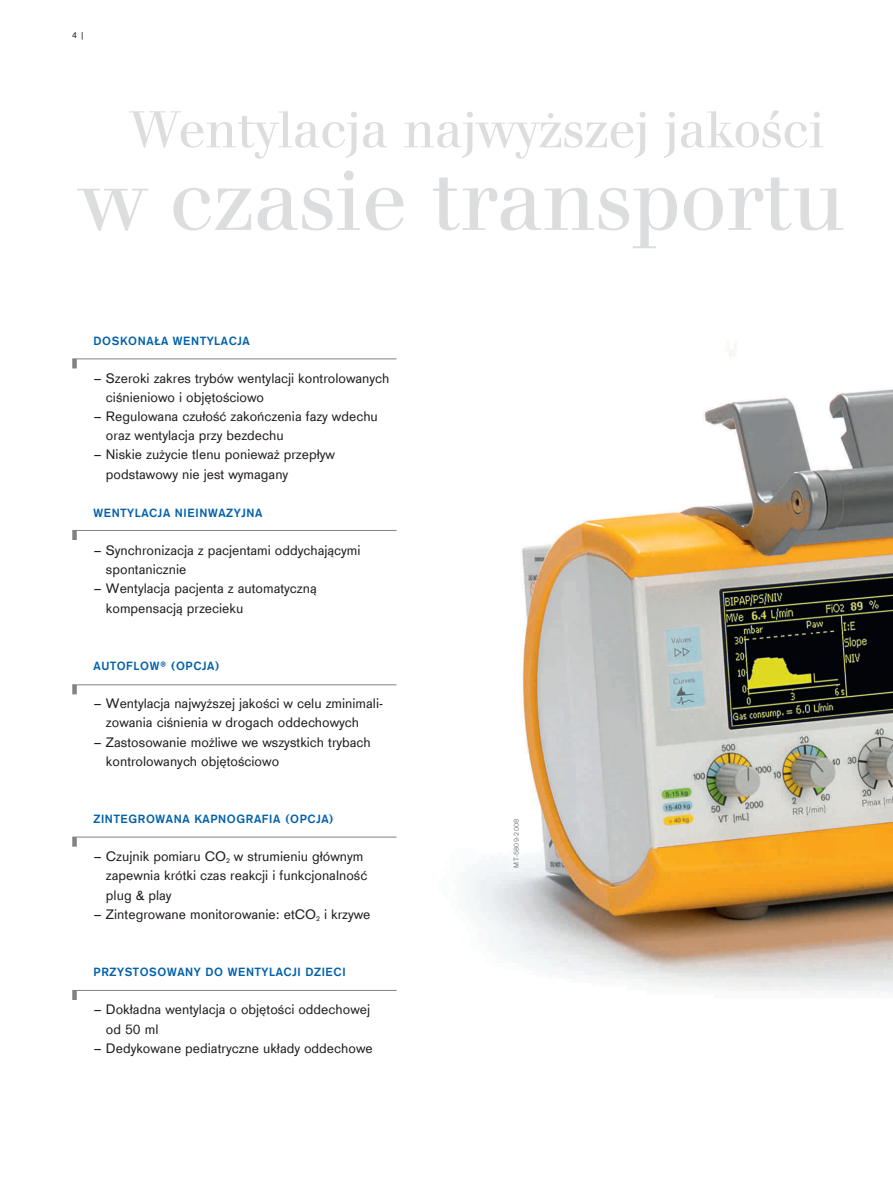
<style>
.page{position:relative;width:893px;height:1191px;background:#fff}
.page>*{position:absolute;margin:0;border:0;box-sizing:border-box;transform-origin:0 0}
.t1{font:90px "Draeger Walbaum Global";color:#dcdddf}
.t2{font:54px "Draeger Walbaum Global";color:#dcdddf}
.t3{font:14.25px/19.2px "Draeger Sans Global";color:#231f20}
.t4{font:700 12.3px "Draeger Sans Global";letter-spacing:.05em;color:#0161aa}
.t5{font:9px "Draeger Sans Global";color:#231f20}
.t6{font:7.5px "Draeger Sans Global";letter-spacing:.025em;color:#808285}
</style>
<div class="page">
<img style="left:380px;top:343px;width:513px;height:649px">
<div style="left:72px;top:685px;width:5px;height:9px;background:#808285"></div>
<hr style="left:72px;top:684px;width:324px;height:1px;background:#808285">
<div style="left:72px;top:530px;width:5px;height:10px;background:#808285"></div>
<hr style="left:72px;top:530px;width:324px;height:1px;background:#808285">
<div style="left:72px;top:359px;width:5px;height:9px;background:#808285"></div>
<hr style="left:72px;top:358px;width:324px;height:1px;background:#808285">
<div style="left:72px;top:837px;width:5px;height:9px;background:#808285"></div>
<hr style="left:72px;top:836px;width:324px;height:1px;background:#808285">
<div style="left:72px;top:990px;width:5px;height:10px;background:#808285"></div>
<hr style="left:72px;top:990px;width:324px;height:1px;background:#808285">
<p class="t5" style="left:72px;top:30px;width:14px">4 |</p>
<h2 class="t2" style="left:132px;top:86px;width:695px">Wentylacja najwyższej jakości</h2>
<h1 class="t1" style="left:81px;top:128px;width:766px">w czasie transportu</h1>
<p class="t4" style="left:94px;top:333px;width:158px">DOSKONAŁA WENTYLACJA</p>
<p class="t3" style="left:106px;top:368px;width:285px;text-indent:-12px">– Szeroki zakres trybów wentylacji kontrolowanych ciśnieniowo i objętościowo</p>
<p class="t3" style="left:106px;top:406px;width:273px;text-indent:-12px">– Regulowana czułość zakończenia fazy wdechu oraz wentylacja przy bezdechu</p>
<p class="t3" style="left:106px;top:445px;width:231px;text-indent:-12px">– Niskie zużycie tlenu ponieważ przepływ podstawowy nie jest wymagany</p>
<p class="t4" style="left:94px;top:505px;width:170px">WENTYLACJA NIEINWAZYJNA</p>
<p class="t3" style="left:106px;top:540px;width:256px;text-indent:-12px">– Synchronizacja z pacjentami oddychającymi spontanicznie</p>
<p class="t3" style="left:106px;top:579px;width:212px;text-indent:-12px">– Wentylacja pacjenta z automatyczną kompensacją przecieku</p>
<p class="t4" style="left:94px;top:658px;width:127px">AUTOFLOW® (OPCJA)</p>
<p class="t3" style="left:106px;top:693px;width:279px;text-indent:-12px">– Wentylacja najwyższej jakości w celu zminimali&shy;zowania ciśnienia w drogach oddechowych</p>
<p class="t3" style="left:106px;top:732px;width:266px;text-indent:-12px">– Zastosowanie możliwe we wszystkich trybach kontrolowanych objętościowo</p>
<p class="t4" style="left:94px;top:811px;width:242px">ZINTEGROWANA KAPNOGRAFIA (OPCJA)</p>
<p class="t3" style="left:106px;top:847px;width:263px;text-indent:-12px">– Czujnik pomiaru CO<sub>2</sub> w strumieniu głównym zapewnia krótki czas reakcji i funkcjonalność plug &amp; play</p>
<p class="t3" style="left:94px;top:904px;width:279px">– Zintegrowane monitorowanie: etCO<sub>2</sub> i krzywe</p>
<p class="t4" style="left:94px;top:964px;width:254px">PRZYSTOSOWANY DO WENTYLACJI DZIECI</p>
<p class="t3" style="left:106px;top:1000px;width:266px;text-indent:-12px">– Dokładna wentylacja o objętości oddechowej od 50 ml</p>
<p class="t3" style="left:94px;top:1038px;width:281px">– Dedykowane pediatryczne układy oddechowe</p>
<p class="t6" style="left:512px;top:867px;width:50px;rotate:-90deg">MT-5809-2008</p>
</div>
